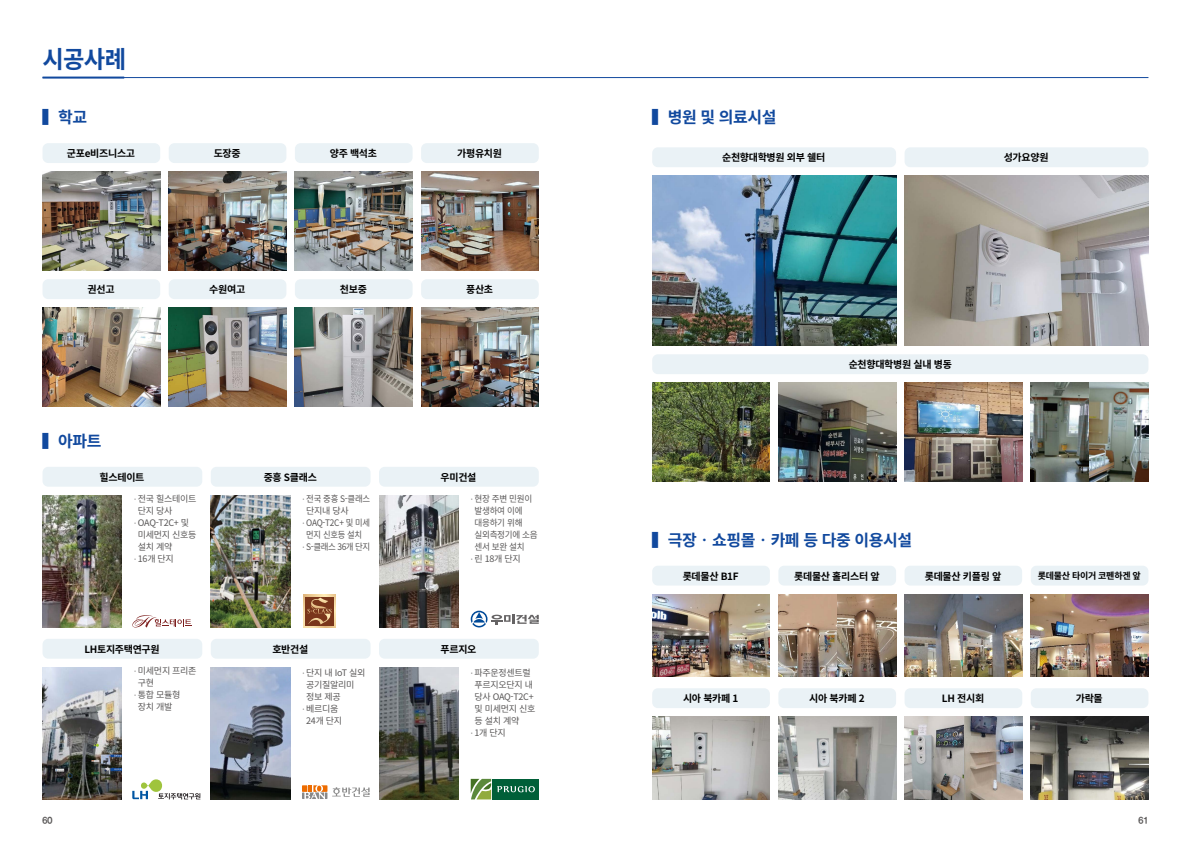
<style>
.page{position:relative;width:1191px;height:842px;background:#fff}
.page>*{position:absolute;margin:0;border:0;box-sizing:border-box;transform-origin:0 0}
.t1{font:700 24px "Noto Sans CJ Kkr";color:#11499e}
.t2{font:700 16px "Noto Sans CJ Kkr";letter-spacing:-.025em;color:#11499e}
.t3{font:700 10px "Noto Sans CJ Kkr";letter-spacing:-.03em;color:#000}
.t4{font:9px "Noto Sans CJ Kkr";letter-spacing:-.03em;color:#595757}
.t5{font:9px "Noto Sans CJ Kkr";letter-spacing:-.03em;color:#595757;scale:.95 1}
.t6{font:9px "Noto Sans CJ Kkr";letter-spacing:-.03em;color:#595757;scale:.92 1}
.t7{font:700 9px "Noto Sans CJ Kkr";letter-spacing:-.03em;color:#000}
.t8{font:9px "Noto Sans CJ Kkr";letter-spacing:-.03em;color:#595757;scale:.94 1}
.t9{font:9px "Noto Sans CJ Kkr";letter-spacing:-.03em;color:#595757;scale:.93 1}
.t10{font:9px "YDIYGO350";color:#595757}
.s1{font-size:7.5px}
</style>
<div class="page">
<div style="left:43px;top:143px;width:117px;height:20px;background:#eaf2f6;border-radius:6px"></div>
<div style="left:169px;top:143px;width:117px;height:20px;background:#eaf2f6;border-radius:6px"></div>
<div style="left:295px;top:143px;width:117px;height:20px;background:#eaf2f6;border-radius:6px"></div>
<div style="left:421px;top:143px;width:118px;height:20px;background:#eaf2f6;border-radius:6px"></div>
<img style="left:43px;top:172px;width:117px;height:99px">
<img style="left:295px;top:172px;width:117px;height:99px">
<img style="left:169px;top:172px;width:117px;height:99px">
<img style="left:421px;top:172px;width:118px;height:99px">
<div style="left:43px;top:279px;width:117px;height:20px;background:#eaf2f6;border-radius:6px"></div>
<div style="left:169px;top:279px;width:117px;height:20px;background:#eaf2f6;border-radius:6px"></div>
<div style="left:295px;top:279px;width:117px;height:20px;background:#eaf2f6;border-radius:6px"></div>
<div style="left:421px;top:279px;width:118px;height:20px;background:#eaf2f6;border-radius:6px"></div>
<img style="left:43px;top:308px;width:117px;height:99px">
<img style="left:295px;top:308px;width:117px;height:99px">
<img style="left:169px;top:308px;width:117px;height:99px">
<img style="left:421px;top:308px;width:118px;height:99px">
<div style="left:652px;top:147px;width:244px;height:20px;background:#eaf2f6;border-radius:6px"></div>
<div style="left:904px;top:147px;width:244px;height:20px;background:#eaf2f6;border-radius:6px"></div>
<img style="left:652px;top:176px;width:244px;height:170px">
<img style="left:904px;top:176px;width:244px;height:170px">
<div style="left:43px;top:467px;width:159px;height:20px;background:#eaf2f6;border-radius:6px"></div>
<div style="left:211px;top:467px;width:159px;height:20px;background:#eaf2f6;border-radius:6px"></div>
<div style="left:379px;top:467px;width:160px;height:20px;background:#eaf2f6;border-radius:6px"></div>
<img style="left:43px;top:495px;width:79px;height:132px">
<img style="left:211px;top:495px;width:79px;height:132px">
<img style="left:379px;top:495px;width:79px;height:132px">
<svg style="left:132px;top:615px;width:59px;height:12px"></svg>
<svg style="left:471px;top:611px;width:68px;height:16px"></svg>
<svg style="left:303px;top:595px;width:33px;height:32px"></svg>
<div style="left:305px;top:597px;width:29px;height:28px;background:#7a361b"></div>
<svg style="left:307px;top:598px;width:25px;height:26px"></svg>
<div style="left:43px;top:639px;width:159px;height:20px;background:#eaf2f6;border-radius:6px"></div>
<div style="left:211px;top:639px;width:159px;height:20px;background:#eaf2f6;border-radius:6px"></div>
<div style="left:379px;top:639px;width:160px;height:20px;background:#eaf2f6;border-radius:6px"></div>
<img style="left:43px;top:667px;width:79px;height:132px">
<img style="left:211px;top:667px;width:79px;height:132px">
<img style="left:379px;top:667px;width:79px;height:132px">
<svg style="left:302px;top:785px;width:67px;height:14px"></svg>
<svg style="left:471px;top:779px;width:20px;height:20px"></svg>
<div style="left:493px;top:779px;width:46px;height:20px;background:#005f38"></div>
<svg style="left:497px;top:786px;width:38px;height:6px"></svg>
<svg style="left:132px;top:779px;width:68px;height:20px"></svg>
<div style="left:652px;top:566px;width:118px;height:19px;background:#eaf2f6;border-radius:6px"></div>
<div style="left:778px;top:566px;width:118px;height:19px;background:#eaf2f6;border-radius:6px"></div>
<div style="left:904px;top:566px;width:118px;height:19px;background:#eaf2f6;border-radius:6px"></div>
<div style="left:1030px;top:566px;width:118px;height:19px;background:#eaf2f6;border-radius:6px"></div>
<img style="left:652px;top:594px;width:118px;height:83px">
<img style="left:904px;top:594px;width:118px;height:83px">
<img style="left:1030px;top:594px;width:118px;height:83px">
<img style="left:778px;top:594px;width:118px;height:83px">
<div style="left:652px;top:688px;width:118px;height:20px;background:#eaf2f6;border-radius:6px"></div>
<div style="left:778px;top:688px;width:118px;height:20px;background:#eaf2f6;border-radius:6px"></div>
<div style="left:904px;top:688px;width:118px;height:20px;background:#eaf2f6;border-radius:6px"></div>
<div style="left:1030px;top:688px;width:118px;height:20px;background:#eaf2f6;border-radius:6px"></div>
<img style="left:652px;top:717px;width:118px;height:82px">
<img style="left:778px;top:717px;width:118px;height:82px">
<img style="left:1030px;top:717px;width:118px;height:82px">
<img style="left:904px;top:717px;width:118px;height:82px">
<div style="left:652px;top:354px;width:496px;height:20px;background:#eaf2f6;border-radius:6px"></div>
<img style="left:652px;top:383px;width:118px;height:99px">
<img style="left:904px;top:383px;width:118px;height:99px">
<img style="left:778px;top:383px;width:118px;height:99px">
<img style="left:1030px;top:383px;width:118px;height:99px">
<hr style="left:43px;top:77px;width:1105px;height:1px;background:#11499e">
<hr style="left:43px;top:77px;width:81px;height:2px;background:#11499e">
<h1 class="t1" style="left:43px;top:46px;width:85px">시공사례</h1>
<h2 class="t2" style="left:43px;top:108px;width:46px">▍학교</h2>
<h2 class="t2" style="left:652px;top:108px;width:126px">▍병원 및 의료시설</h2>
<p class="t3" style="left:67px;top:148px;width:70px">군포e비즈니스고</p>
<p class="t3" style="left:214px;top:148px;width:28px">도장중</p>
<p class="t3" style="left:330px;top:148px;width:49px">양주 백석초</p>
<p class="t3" style="left:457px;top:148px;width:46px">가평유치원</p>
<p class="t3" style="left:88px;top:284px;width:29px">권선고</p>
<p class="t3" style="left:209px;top:284px;width:37px">수원여고</p>
<p class="t3" style="left:340px;top:284px;width:28px">천보중</p>
<p class="t3" style="left:466px;top:284px;width:28px">풍산초</p>
<h2 class="t2" style="left:43px;top:432px;width:60px">▍아파트</h2>
<p class="t3" style="left:100px;top:471px;width:46px">힐스테이트</p>
<p class="t3" style="left:264px;top:471px;width:55px">중흥 S클래스</p>
<p class="t3" style="left:440px;top:471px;width:37px">우미건설</p>
<p class="t4" style="left:134px;top:494px;width:64px"><span class="s1">·</span> 전국 힐스테이트</p>
<p class="t4" style="left:138px;top:506px;width:36px">단지 당사</p>
<p class="t4" style="left:134px;top:518px;width:56px"><span class="s1">·</span> OAQ-T2C+ 및</p>
<p class="t4" style="left:138px;top:530px;width:60px">미세먼지 신호등</p>
<p class="t4" style="left:138px;top:542px;width:36px">설치 계약</p>
<p class="t4" style="left:134px;top:554px;width:41px"><span class="s1">·</span> 16개 단지</p>
<p class="t9" style="left:302px;top:494px;width:74px"><span class="s1">·</span> 전국 중흥 S-클래스</p>
<p class="t4" style="left:306px;top:506px;width:44px">단지내 당사</p>
<p class="t6" style="left:302px;top:518px;width:75px"><span class="s1">·</span> OAQ-T2C+ 및 미세</p>
<p class="t6" style="left:306px;top:530px;width:62px">먼지 신호등 설치</p>
<p class="t8" style="left:302px;top:542px;width:74px"><span class="s1">·</span> S-클래스 36개 단지</p>
<p class="t5" style="left:471px;top:494px;width:66px"><span class="s1">·</span> 현장 주변 민원이</p>
<p class="t5" style="left:474px;top:506px;width:52px">발생하여 이에</p>
<p class="t5" style="left:474px;top:518px;width:52px">대응하기 위해</p>
<p class="t5" style="left:474px;top:530px;width:68px">실외측정기에 소음</p>
<p class="t5" style="left:474px;top:542px;width:54px">센서 보완 설치</p>
<p class="t4" style="left:471px;top:554px;width:52px"><span class="s1">·</span> 린 18개 단지</p>
<p class="t3" style="left:84px;top:643px;width:77px">LH토지주택연구원</p>
<p class="t3" style="left:272px;top:643px;width:37px">호반건설</p>
<p class="t3" style="left:440px;top:643px;width:37px">푸르지오</p>
<p class="t4" style="left:134px;top:666px;width:64px"><span class="s1">·</span> 미세먼지 프리존</p>
<p class="t4" style="left:138px;top:678px;width:18px">구현</p>
<p class="t4" style="left:134px;top:690px;width:48px"><span class="s1">·</span> 통합 모듈형</p>
<p class="t4" style="left:138px;top:702px;width:36px">장치 개발</p>
<p class="t4" style="left:302px;top:668px;width:64px"><span class="s1">·</span> 단지 내 IoT 실외</p>
<p class="t4" style="left:306px;top:680px;width:50px">공기질알리미</p>
<p class="t4" style="left:306px;top:692px;width:36px">정보 제공</p>
<p class="t4" style="left:302px;top:704px;width:38px"><span class="s1">·</span> 베르디움</p>
<p class="t4" style="left:306px;top:716px;width:37px">24개 단지</p>
<p class="t4" style="left:471px;top:668px;width:62px"><span class="s1">·</span> 파주운정센트럴</p>
<p class="t4" style="left:474px;top:680px;width:60px">푸르지오단지 내</p>
<p class="t4" style="left:474px;top:692px;width:61px">당사 OAQ-T2C+</p>
<p class="t4" style="left:474px;top:704px;width:62px">및 미세먼지 신호</p>
<p class="t4" style="left:474px;top:716px;width:46px">등 설치 계약</p>
<p class="t4" style="left:471px;top:728px;width:37px"><span class="s1">·</span> 1개 단지</p>
<p class="t3" style="left:722px;top:152px;width:105px">순천향대학병원 외부 쉘터</p>
<p class="t3" style="left:1003px;top:152px;width:46px">성가요양원</p>
<p class="t3" style="left:848px;top:359px;width:105px">순천향대학병원 실내 병동</p>
<h2 class="t2" style="left:652px;top:531px;width:261px">▍극장‧쇼핑몰‧카페 등 다중 이용시설</h2>
<p class="t3" style="left:682px;top:570px;width:58px">롯데물산 B1F</p>
<p class="t3" style="left:794px;top:570px;width:87px">롯데물산 홀리스터 앞</p>
<p class="t3" style="left:925px;top:570px;width:78px">롯데물산 키플링 앞</p>
<p class="t7" style="left:1037px;top:571px;width:105px">롯데물산 타이거 코펜하겐 앞</p>
<p class="t3" style="left:683px;top:693px;width:57px">시아 북카페 1</p>
<p class="t3" style="left:809px;top:693px;width:57px">시아 북카페 2</p>
<p class="t3" style="left:942px;top:693px;width:44px">LH 전시회</p>
<p class="t3" style="left:1075px;top:693px;width:29px">가락몰</p>
<p class="t10" style="left:43px;top:815px;width:11px">60</p>
<p class="t10" style="left:1138px;top:815px;width:11px">61</p>
</div>
